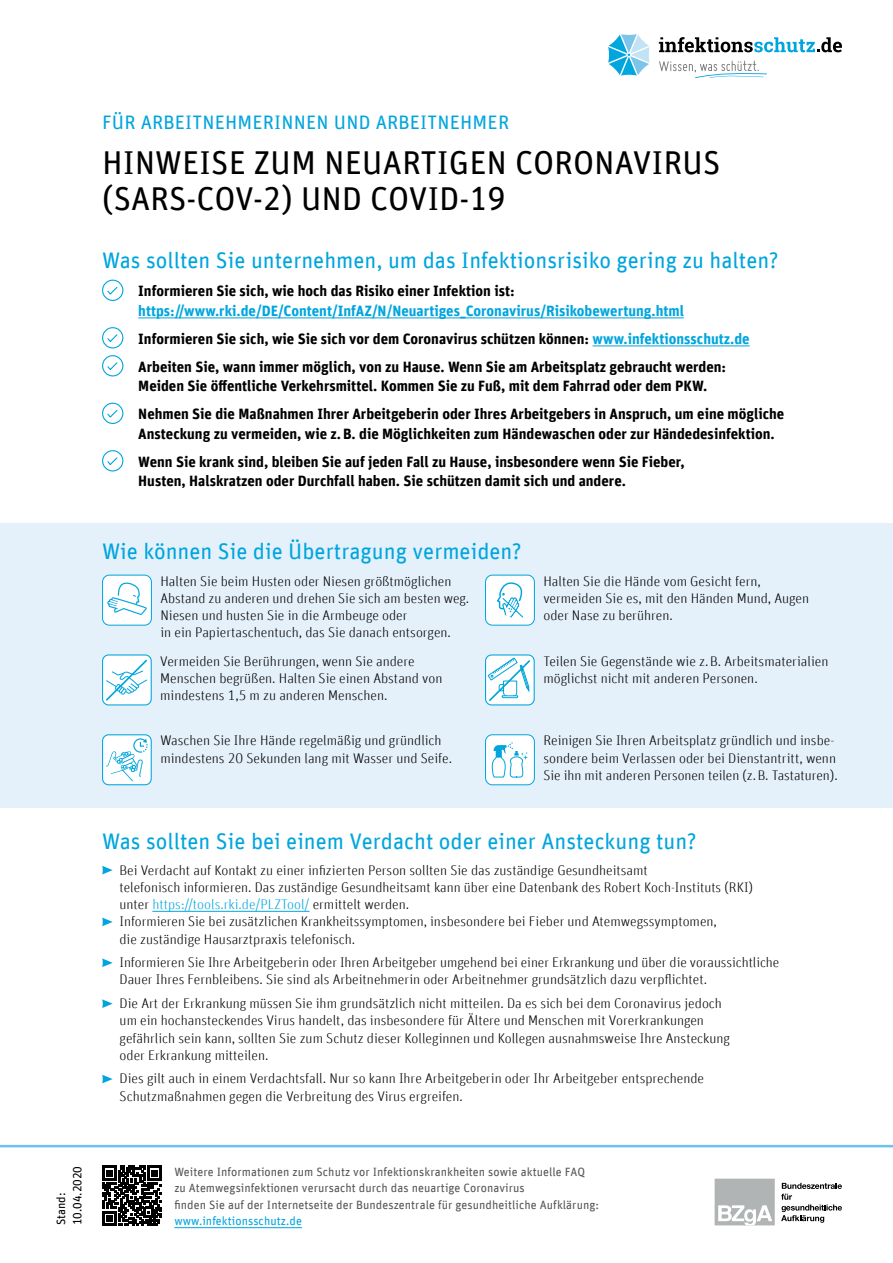
<style>
.page{position:relative;width:893px;height:1263px;background:#fff}
.page>*{position:absolute;margin:0;border:0;box-sizing:border-box;transform-origin:0 0}
.t1{font:33px/36px "Unit Offc Pro";color:#000}
.t2{font:22.5px "Unit Offc Pro";color:#00a5de}
.Subtitle{font:19.5px "Unit Offc Pro";letter-spacing:.01em;color:#00a5de}
.liste-start{font:700 15px/19.5px "Unit Offc Pro";color:#000}
.liste-start-2{font:700 15px/19.5px "Unit Offc Pro";color:#00a5de}
.p-liste{font:300 13.95px/17.2px "Unit Offc Pro";color:#000}
.p-iconliste{font:300 13.95px/17.2px "Unit Offc Pro";color:#000}
.t3{font:12px/16.5px "Unit Offc Pro";letter-spacing:.005em;color:#555756}
.t4{font:12px "Unit Offc Pro";letter-spacing:.005em;color:#00a5de}
.t5{font:12px/16.5px "Unit Offc Pro";color:#000}
.s1{color:#000}
.s2{color:#00a5de}
</style>
<div class="page">
<hr style="left:0;top:1145px;width:893px;height:2px;background:#6fc2eb">
<svg style="left:781px;top:1183px;width:61px;height:40px"></svg>
<div style="left:715px;top:1179px;width:60px;height:46px;background:#b1b4b4"></div>
<svg style="left:718px;top:1205px;width:54px;height:20px"></svg>
<svg style="left:102px;top:1166px;width:60px;height:59px"></svg>
<hr style="left:174px;top:1227px;width:128px;height:1px;background:#00a5de">
<svg style="left:659px;top:37px;width:183px;height:15px"></svg>
<svg style="left:659px;top:61px;width:108px;height:17px"></svg>
<svg style="left:608px;top:34px;width:42px;height:42px"></svg>
<hr style="left:152px;top:911px;width:157px;height:1px;background:#00a5de">
<svg style="left:102px;top:866px;width:11px;height:8px"></svg>
<svg style="left:102px;top:917px;width:11px;height:9px"></svg>
<svg style="left:102px;top:958px;width:11px;height:9px"></svg>
<svg style="left:102px;top:999px;width:11px;height:9px"></svg>
<svg style="left:102px;top:1075px;width:11px;height:8px"></svg>
<hr style="left:138px;top:318px;width:546px;height:1px;background:#00a5de">
<hr style="left:593px;top:346px;width:157px;height:1px;background:#00a5de">
<div style="left:102px;top:280px;width:21px;height:21px;border:1px solid #00a5de;border-radius:50%"></div>
<svg style="left:107px;top:286px;width:11px;height:9px"></svg>
<div style="left:102px;top:327px;width:21px;height:21px;border:1px solid #00a5de;border-radius:50%"></div>
<svg style="left:107px;top:334px;width:11px;height:8px"></svg>
<div style="left:102px;top:355px;width:21px;height:21px;border:1px solid #00a5de;border-radius:50%"></div>
<svg style="left:107px;top:362px;width:11px;height:8px"></svg>
<div style="left:102px;top:403px;width:21px;height:21px;border:1px solid #00a5de;border-radius:50%"></div>
<svg style="left:107px;top:409px;width:11px;height:9px"></svg>
<div style="left:102px;top:450px;width:21px;height:21px;border:1px solid #00a5de;border-radius:50%"></div>
<svg style="left:107px;top:457px;width:11px;height:8px"></svg>
<div style="left:0;top:523px;width:893px;height:285px;background:#e4f1fb"></div>
<div style="left:103px;top:575px;width:48px;height:50px;background:#fff;border-radius:7px"></div>
<div style="left:102px;top:575px;width:50px;height:51px;border:1px solid #00a5de;border-radius:7px"></div>
<svg style="left:107px;top:582px;width:40px;height:33px"></svg>
<div style="left:485px;top:575px;width:49px;height:50px;background:#fff;border-radius:7px"></div>
<div style="left:485px;top:575px;width:50px;height:51px;border:1px solid #00a5de;border-radius:7px"></div>
<svg style="left:497px;top:582px;width:26px;height:36px"></svg>
<div style="left:103px;top:735px;width:48px;height:50px;background:#fff;border-radius:6px"></div>
<div style="left:102px;top:734px;width:50px;height:51px;border:1px solid #00a5de;border-radius:6px"></div>
<svg style="left:106px;top:738px;width:42px;height:43px"></svg>
<div style="left:103px;top:655px;width:48px;height:50px;background:#fff;border-radius:6px"></div>
<div style="left:102px;top:654px;width:50px;height:51px;border:1px solid #00a5de;border-radius:6px"></div>
<svg style="left:104px;top:659px;width:44px;height:43px"></svg>
<div style="left:486px;top:655px;width:48px;height:50px;background:#fff;border-radius:6px"></div>
<div style="left:485px;top:654px;width:50px;height:51px;border:1px solid #00a4dc;border-radius:6px"></div>
<div style="left:485px;top:735px;width:49px;height:50px;background:#fff;border-radius:7px"></div>
<div style="left:485px;top:734px;width:50px;height:51px;border:1px solid #00a5de;border-radius:7px"></div>
<svg style="left:491px;top:742px;width:37px;height:36px"></svg>
<svg style="left:487px;top:657px;width:45px;height:46px"></svg>
<p class="Subtitle" style="left:102px;top:109px;width:409px">FÜR ARBEITNEHMERINNEN UND ARBEITNEHMER</p>
<h1 class="t1" style="left:102px;top:143px;width:620px">HINWEISE ZUM NEUARTIGEN CORONAVIRUS (SARS-COV-2) UND COVID-19</h1>
<h2 class="t2" style="left:102px;top:245px;width:678px">Was sollten Sie unternehmen, um das Infektionsrisiko gering zu halten?</h2>
<p class="liste-start-2" style="left:138px;top:280px;width:547px"><span class="s1">Informieren Sie sich, wie hoch das Risiko einer Infektion ist: </span>https://www.rki.de/DE/Content/InfAZ/N/Neuartiges_Coronavirus/Risikobewertung.html</p>
<p class="liste-start" style="left:138px;top:328px;width:613px">Informieren Sie sich, wie Sie sich vor dem Coronavirus schützen können: <span class="s2">www.infektionsschutz.de</span></p>
<p class="liste-start" style="left:138px;top:356px;width:589px">Arbeiten Sie, wann immer möglich, von zu Hause. Wenn Sie am Arbeitsplatz gebraucht werden:<br>Meiden Sie öffentliche Verkehrsmittel. Kommen Sie zu Fuß, mit dem Fahrrad oder dem PKW.</p>
<p class="liste-start" style="left:138px;top:403px;width:647px">Nehmen Sie die Maßnahmen Ihrer Arbeitgeberin oder Ihres Arbeitgebers in Anspruch, um eine mögliche<br>Ansteckung zu vermeiden, wie z.B. die Möglichkeiten zum Händewaschen oder zur Händedesinfektion.</p>
<p class="liste-start" style="left:138px;top:451px;width:548px">Wenn Sie krank sind, bleiben Sie auf jeden Fall zu Hause, insbesondere wenn Sie Fieber,<br>Husten, Halskratzen oder Durchfall haben. Sie schützen damit sich und andere.</p>
<h2 class="t2" style="left:102px;top:535px;width:421px">Wie können Sie die Übertragung vermeiden?</h2>
<p class="p-iconliste" style="left:160px;top:572px;width:310px">Halten Sie beim Husten oder Niesen größtmöglichen Abstand zu anderen und drehen Sie sich am besten weg.<br>Niesen und husten Sie in die Armbeuge oder<br>in ein Papiertaschentuch, das Sie danach entsorgen.</p>
<p class="p-iconliste" style="left:543px;top:572px;width:267px">Halten Sie die Hände vom Gesicht fern, vermeiden Sie es, mit den Händen Mund, Augen oder Nase zu berühren.</p>
<p class="p-iconliste" style="left:160px;top:652px;width:284px">Vermeiden Sie Berührungen, wenn Sie andere<br>Menschen begrüßen. Halten Sie einen Abstand von mindestens 1,5 m zu anderen Menschen.</p>
<p class="p-iconliste" style="left:543px;top:652px;width:286px">Teilen Sie Gegenstände wie z.B. Arbeitsmaterialien möglichst nicht mit anderen Personen.</p>
<p class="p-iconliste" style="left:543px;top:731px;width:296px">Reinigen Sie Ihren Arbeitsplatz gründlich und insbe&shy;sondere beim Verlassen oder bei Dienstantritt, wenn<br>Sie ihn mit anderen Personen teilen (z.B. Tastaturen).</p>
<p class="p-iconliste" style="left:160px;top:731px;width:293px">Waschen Sie Ihre Hände regelmäßig und gründlich mindestens 20 Sekunden lang mit Wasser und Seife.</p>
<h2 class="t2" style="left:102px;top:825px;width:596px">Was sollten Sie bei einem Verdacht oder einer Ansteckung tun?</h2>
<p class="p-liste" style="left:119px;top:861px;width:635px">Bei Verdacht auf Kontakt zu einer infizierten Person sollten Sie das zuständige Gesundheitsamt<br>telefonisch informieren. Das zuständige Gesundheitsamt kann über eine Datenbank des Robert Koch-Instituts (RKI) unter <span class="s2">https://tools.rki.de/PLZTool/</span> ermittelt werden.</p>
<p class="p-liste" style="left:119px;top:912px;width:599px">Informieren Sie bei zusätzlichen Krankheitssymptomen, insbesondere bei Fieber und Atemwegssymptomen, die zuständige Hausarztpraxis telefonisch.</p>
<p class="p-liste" style="left:119px;top:953px;width:661px">Informieren Sie Ihre Arbeitgeberin oder Ihren Arbeitgeber umgehend bei einer Erkrankung und über die voraussichtliche<br>Dauer Ihres Fernbleibens. Sie sind als Arbeitnehmerin oder Arbeitnehmer grundsätzlich dazu verpflichtet.</p>
<p class="p-liste" style="left:120px;top:994px;width:612px">Die Art der Erkrankung müssen Sie ihm grundsätzlich nicht mitteilen. Da es sich bei dem Coronavirus jedoch um ein hochansteckendes Virus handelt, das insbesondere für Ältere und Menschen mit Vorerkrankungen gefährlich sein kann, sollten Sie zum Schutz dieser Kolleginnen und Kollegen ausnahmsweise Ihre Ansteckung oder Erkrankung mitteilen.</p>
<p class="p-liste" style="left:120px;top:1070px;width:586px">Dies gilt auch in einem Verdachtsfall. Nur so kann Ihre Arbeitgeberin oder Ihr Arbeitgeber entsprechende<br>Schutzmaßnahmen gegen die Verbreitung des Virus ergreifen.</p>
<p class="t5" style="left:52px;top:1225px;width:61px;rotate:-90deg">Stand:<br>10.04.2020</p>
<p class="t3" style="left:174px;top:1163px;width:426px">Weitere Informationen zum Schutz vor Infektionskrankheiten sowie aktuelle FAQ zu Atemwegsinfektionen verursacht durch das neuartige Coronavirus<br>finden Sie auf der Internetseite der Bundeszentrale für gesundheitliche Aufklärung:</p>
<p class="t4" style="left:174px;top:1213px;width:129px">www.infektionsschutz.de</p>
</div>
